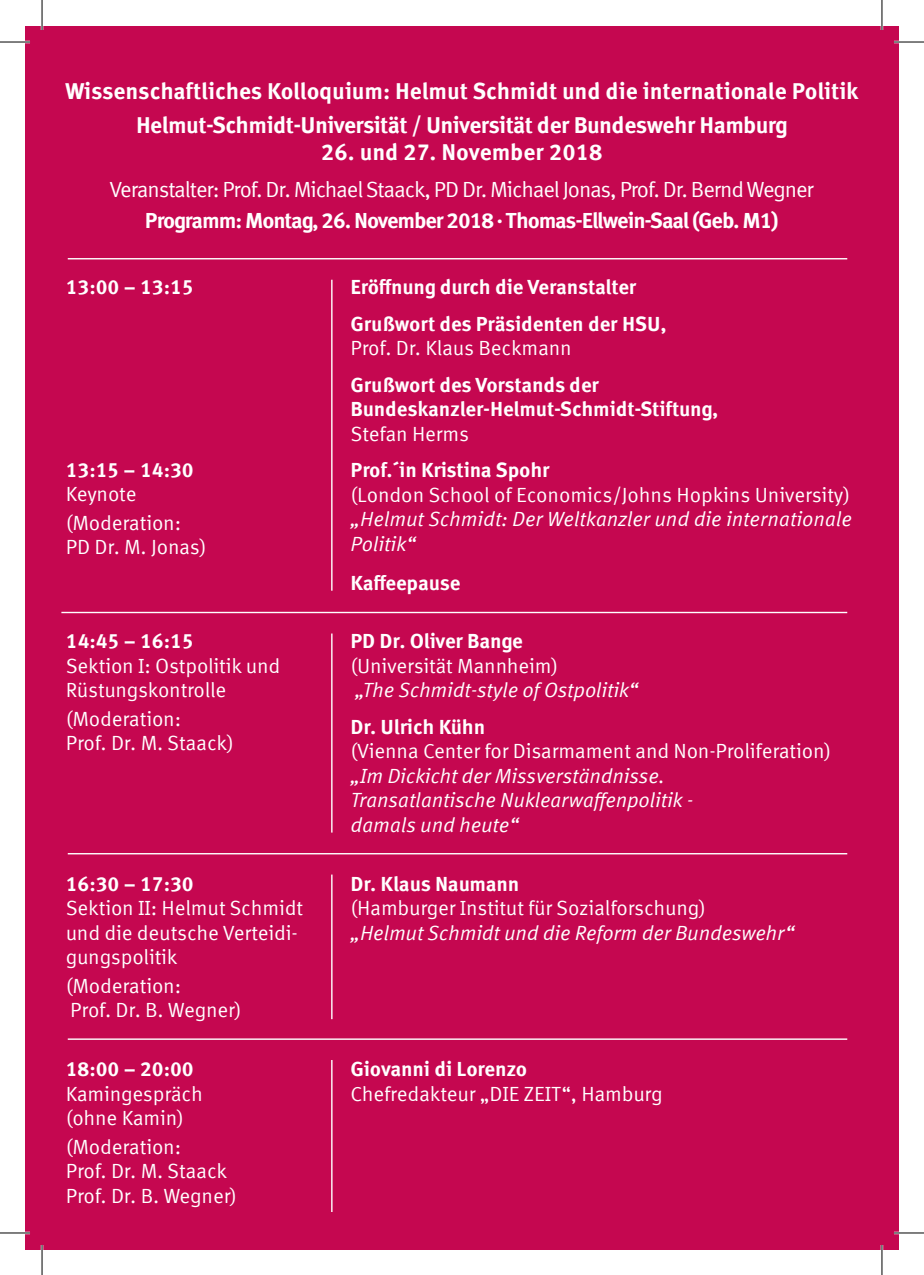
<style>
.page{position:relative;width:924px;height:1275px;background:#fff}
.page>*{position:absolute;margin:0;border:0;box-sizing:border-box;transform-origin:0 0}
.t1{font:700 23px/33.6px "Meta Corr Offc";letter-spacing:-.015em;color:#fff;text-align:center}
.t2{font:21.8px "Meta Corr Offc";letter-spacing:-.05em;color:#fff}
.t3{font:700 21.8px "Meta Corr Offc";letter-spacing:-.05em;color:#fff}
.t4{font:20.4px/24.6px "Meta Corr Offc";letter-spacing:-.01em;color:#fff}
.t5{font:700 20.4px/36.4px "Meta Corr Offc";letter-spacing:-.01em;color:#fff}
.t6{font:italic 20.4px/24.6px "Meta Corr Offc";letter-spacing:-.01em;color:#fff}
</style>
<div class="page">
<div style="left:25px;top:26px;width:873px;height:1224px;background:#c50750"></div>
<hr style="left:68px;top:258px;width:778px;height:1px;background:#fff">
<hr style="left:61px;top:612px;width:785px;height:1px;background:#fff">
<hr style="left:68px;top:853px;width:778px;height:1px;background:#fff">
<hr style="left:68px;top:1038px;width:778px;height:1px;background:#fff">
<hr style="left:331px;top:280px;width:1px;height:311px;background:#fff">
<hr style="left:331px;top:633px;width:1px;height:199px;background:#fff">
<hr style="left:331px;top:874px;width:1px;height:145px;background:#fff">
<hr style="left:331px;top:1060px;width:1px;height:152px;background:#fff">
<hr style="left:0;top:41px;width:30px;height:2px;background:#fff">
<hr style="left:893px;top:41px;width:30px;height:2px;background:#fff">
<hr style="left:0;top:1231px;width:30px;height:3px;background:#fff">
<hr style="left:893px;top:1231px;width:30px;height:3px;background:#fff">
<hr style="left:41px;top:0;width:2px;height:30px;background:#fff">
<hr style="left:41px;top:1245px;width:2px;height:30px;background:#fff">
<hr style="left:880px;top:0;width:2px;height:30px;background:#fff">
<hr style="left:880px;top:1245px;width:2px;height:30px;background:#fff">
<hr style="left:0;top:42px;width:30px;height:1px;background:#000">
<hr style="left:893px;top:42px;width:30px;height:1px;background:#000">
<hr style="left:0;top:1232px;width:30px;height:1px;background:#000">
<hr style="left:893px;top:1232px;width:30px;height:1px;background:#000">
<hr style="left:42px;top:0;width:1px;height:30px;background:#000">
<hr style="left:42px;top:1245px;width:1px;height:30px;background:#000">
<hr style="left:881px;top:0;width:1px;height:30px;background:#000">
<hr style="left:881px;top:1245px;width:1px;height:30px;background:#000">
<p class="t1" style="left:65px;top:75px;width:794px">Wissenschaftliches Kolloquium: Helmut Schmidt und die internationale Politik<br>Helmut-Schmidt-Universität / Universität der Bundeswehr Hamburg</p>
<p class="t1" style="left:321px;top:136px;width:283px">26. und 27. November 2018</p>
<p class="t2" style="left:110px;top:177px;width:705px">Veranstalter: Prof. Dr. Michael Staack, PD Dr. Michael Jonas, Prof. Dr. Bernd Wegner</p>
<p class="t3" style="left:145px;top:207px;width:634px">Programm: Montag, 26. November 2018 · Thomas-Ellwein-Saal (Geb. M1)</p>
<p class="t5" style="left:66px;top:269px;width:129px">13:00 – 13:15</p>
<p class="t5" style="left:66px;top:452px;width:129px">13:15 – 14:30</p>
<p class="t4" style="left:66px;top:480px;width:117px;line-height:28.6px">Keynote (Moderation:</p>
<p class="t4" style="left:66px;top:535px;width:142px">PD Dr. M. Jonas)</p>
<p class="t5" style="left:66px;top:623px;width:129px">14:45 – 16:15</p>
<p class="t4" style="left:66px;top:653px;width:216px">Sektion I: Ostpolitik und<br>Rüstungskontrolle</p>
<p class="t4" style="left:66px;top:707px;width:170px">(Moderation:<br>Prof. Dr. M. Staack)</p>
<p class="t5" style="left:66px;top:866px;width:129px">16:30 – 17:30</p>
<p class="t4" style="left:66px;top:896px;width:239px">Sektion II: Helmut Schmidt und die deutsche Verteidi&shy;gungspolitik</p>
<p class="t4" style="left:66px;top:973px;width:177px">(Moderation:<br>Prof. Dr. B. Wegner)</p>
<p class="t5" style="left:66px;top:1051px;width:129px">18:00 – 20:00</p>
<p class="t4" style="left:66px;top:1081px;width:139px">Kamingespräch (ohne Kamin)</p>
<p class="t4" style="left:66px;top:1134px;width:173px">(Moderation:<br>Prof. Dr. M. Staack<br>Prof. Dr. B. Wegner)</p>
<p class="t5" style="left:350px;top:269px;width:317px">Eröffnung durch die Veranstalter<br>Grußwort des Präsidenten der HSU,</p>
<p class="t4" style="left:350px;top:336px;width:223px">Prof. Dr. Klaus Beckmann</p>
<p class="t5" style="left:350px;top:373px;width:369px;line-height:24.6px">Grußwort des Vorstands der<br>Bundeskanzler-Helmut-Schmidt-Stiftung,</p>
<p class="t4" style="left:350px;top:422px;width:120px">Stefan Herms</p>
<p class="t5" style="left:350px;top:453px;width:200px">Prof.´in Kristina Spohr</p>
<p class="t4" style="left:350px;top:483px;width:501px">(London School of Economics/Johns Hopkins University)</p>
<p class="t6" style="left:350px;top:507px;width:503px">„Helmut Schmidt: Der Weltkanzler und die internationale<br>Politik“</p>
<p class="t5" style="left:350px;top:565px;width:112px">Kaffeepause</p>
<p class="t5" style="left:350px;top:623px;width:174px">PD Dr. Oliver Bange</p>
<p class="t4" style="left:350px;top:653px;width:209px">(Universität Mannheim)</p>
<p class="t6" style="left:355px;top:678px;width:285px">„The Schmidt-style of Ostpolitik“</p>
<p class="t5" style="left:350px;top:709px;width:136px">Dr. Ulrich Kühn</p>
<p class="t4" style="left:350px;top:739px;width:482px">(Vienna Center for Disarmament and Non-Proliferation)</p>
<p class="t6" style="left:350px;top:764px;width:344px">„Im Dickicht der Missverständnisse.<br>Transatlantische Nuklearwaffenpolitik - damals und heute“</p>
<p class="t5" style="left:350px;top:866px;width:170px">Dr. Klaus Naumann</p>
<p class="t4" style="left:350px;top:896px;width:357px">(Hamburger Institut für Sozialforschung)</p>
<p class="t6" style="left:350px;top:920px;width:445px">„Helmut Schmidt und die Reform der Bundeswehr“</p>
<p class="t5" style="left:350px;top:1051px;width:178px">Giovanni di Lorenzo</p>
<p class="t4" style="left:350px;top:1081px;width:313px">Chefredakteur „DIE ZEIT“, Hamburg</p>
</div>
